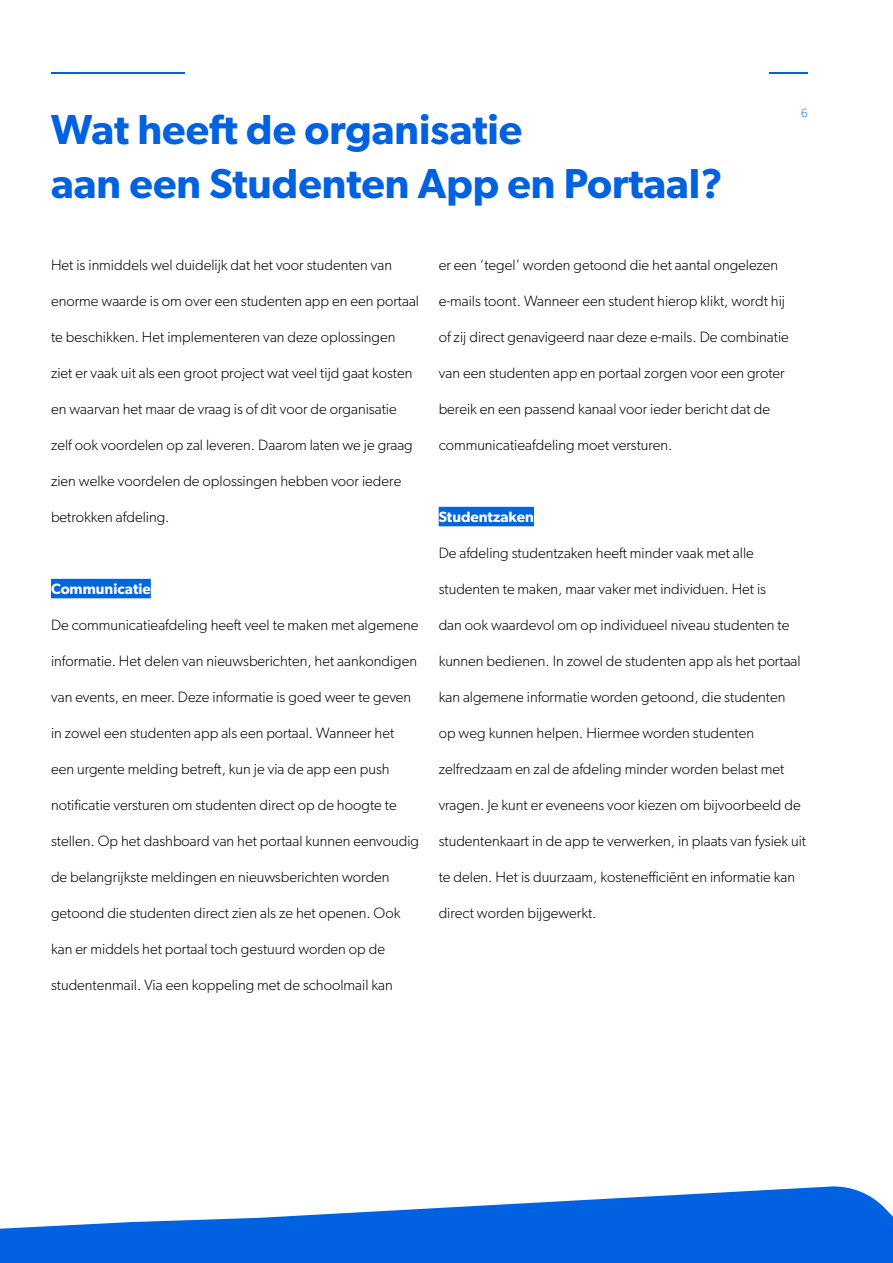
<style>
.page{position:relative;width:893px;height:1263px;background:#fff}
.page>*{position:absolute;margin:0;border:0;box-sizing:border-box;transform-origin:0 0}
.t1{font:600 42px/54px "Gibson";color:#0062e1}
.t2{font:300 15px "Gibson";color:#000}
.t3{font:600 15px "Gibson";color:#fff}
.t4{font:100 12px "Gibson";color:#0062e1}
</style>
<div class="page">
<svg style="left:0;top:1186px;width:893px;height:77px;fill:#0062e1"></svg>
<div style="left:51px;top:579px;width:100px;height:19px;background:#0066de"></div>
<div style="left:439px;top:507px;width:95px;height:19px;background:#0066de"></div>
<hr style="left:51px;top:72px;width:134px;height:2px;background:#0062e1">
<hr style="left:770px;top:72px;width:38px;height:2px;background:#0062e1">
<h1 class="t1" style="left:51px;top:102px;width:673px">Wat heeft de organisatie<br>aan een Studenten App en Portaal?</h1>
<p class="t4" style="left:801px;top:106px;width:8px">6</p>
<p class="t2" style="left:51px;top:256px;width:343px">Het is inmiddels wel duidelijk dat het voor studenten van</p>
<p class="t2" style="left:51px;top:292px;width:370px">enorme waarde is om over een studenten app en een portaal</p>
<p class="t2" style="left:51px;top:328px;width:346px">te beschikken. Het implementeren van deze oplossingen</p>
<p class="t2" style="left:51px;top:364px;width:363px">ziet er vaak uit als een groot project wat veel tijd gaat kosten</p>
<p class="t2" style="left:51px;top:400px;width:347px">en waarvan het maar de vraag is of dit voor de organisatie</p>
<p class="t2" style="left:51px;top:436px;width:363px">zelf ook voordelen op zal leveren. Daarom laten we je graag</p>
<p class="t2" style="left:51px;top:472px;width:352px">zien welke voordelen de oplossingen hebben voor iedere</p>
<p class="t2" style="left:51px;top:508px;width:120px">betrokken afdeling.</p>
<p class="t3" style="left:51px;top:580px;width:101px">Communicatie</p>
<p class="t2" style="left:51px;top:616px;width:369px">De communicatieafdeling heeft veel te maken met algemene</p>
<p class="t2" style="left:51px;top:652px;width:368px">informatie. Het delen van nieuwsberichten, het aankondigen</p>
<p class="t2" style="left:51px;top:688px;width:362px">van events, en meer. Deze informatie is goed weer te geven</p>
<p class="t2" style="left:51px;top:724px;width:345px">in zowel een studenten app als een portaal. Wanneer het</p>
<p class="t2" style="left:51px;top:760px;width:340px">een urgente melding betreft, kun je via de app een push</p>
<p class="t2" style="left:51px;top:796px;width:347px">notificatie versturen om studenten direct op de hoogte te</p>
<p class="t2" style="left:51px;top:832px;width:370px">stellen. Op het dashboard van het portaal kunnen eenvoudig</p>
<p class="t2" style="left:51px;top:868px;width:340px">de belangrijkste meldingen en nieuwsberichten worden</p>
<p class="t2" style="left:51px;top:904px;width:351px">getoond die studenten direct zien als ze het openen. Ook</p>
<p class="t2" style="left:51px;top:940px;width:336px">kan er middels het portaal toch gestuurd worden op de</p>
<p class="t2" style="left:51px;top:976px;width:343px">studentenmail. Via een koppeling met de schoolmail kan</p>
<p class="t2" style="left:439px;top:256px;width:341px">er een ‘tegel’ worden getoond die het aantal ongelezen</p>
<p class="t2" style="left:439px;top:292px;width:348px">e-mails toont. Wanneer een student hierop klikt, wordt hij</p>
<p class="t2" style="left:439px;top:328px;width:352px">of zij direct genavigeerd naar deze e-mails. De combinatie</p>
<p class="t2" style="left:439px;top:364px;width:348px">van een studenten app en portaal zorgen voor een groter</p>
<p class="t2" style="left:439px;top:400px;width:333px">bereik en een passend kanaal voor ieder bericht dat de</p>
<p class="t2" style="left:439px;top:436px;width:235px">communicatieafdeling moet versturen.</p>
<p class="t3" style="left:439px;top:508px;width:97px">Studentzaken</p>
<p class="t2" style="left:439px;top:544px;width:317px">De afdeling studentzaken heeft minder vaak met alle</p>
<p class="t2" style="left:439px;top:580px;width:329px">studenten te maken, maar vaker met individuen. Het is</p>
<p class="t2" style="left:439px;top:616px;width:352px">dan ook waardevol om op individueel niveau studenten te</p>
<p class="t2" style="left:439px;top:652px;width:363px">kunnen bedienen. In zowel de studenten app als het portaal</p>
<p class="t2" style="left:439px;top:688px;width:348px">kan algemene informatie worden getoond, die studenten</p>
<p class="t2" style="left:439px;top:724px;width:317px">op weg kunnen helpen. Hiermee worden studenten</p>
<p class="t2" style="left:439px;top:760px;width:347px">zelfredzaam en zal de afdeling minder worden belast met</p>
<p class="t2" style="left:439px;top:796px;width:364px">vragen. Je kunt er eveneens voor kiezen om bijvoorbeeld de</p>
<p class="t2" style="left:439px;top:832px;width:369px">studentenkaart in de app te verwerken, in plaats van fysiek uit</p>
<p class="t2" style="left:439px;top:868px;width:358px">te delen. Het is duurzaam, kostenefficiënt en informatie kan</p>
<p class="t2" style="left:439px;top:904px;width:159px">direct worden bijgewerkt.</p>
</div>
